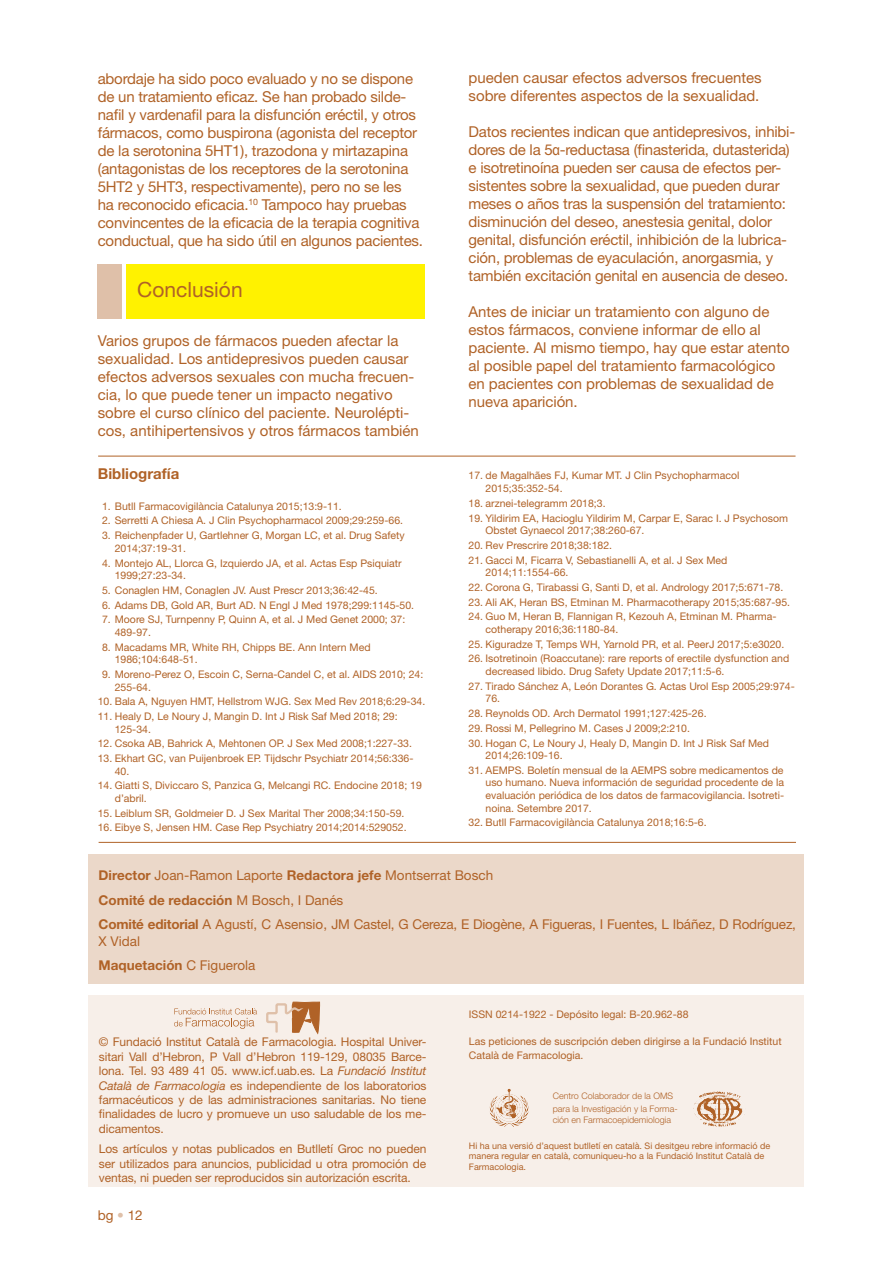
<style>
.page{position:relative;width:893px;height:1263px;background:#fff}
.page>*{position:absolute;margin:0;border:0;box-sizing:border-box;transform-origin:0 0}
.t1{font:21px "Helvetica Neue LT Std";color:#b06227}
.t2{font:15px/18px "Helvetica Neue LT Std";letter-spacing:-.015em;color:#b06227}
.t3{font:700 15px "Helvetica Neue LT Std";color:#b06227}
.t4{font:13.5px/24.8px "Helvetica Neue LT Std";letter-spacing:-.01em;color:#b06227}
.t5{font:12px/14.4px "Helvetica Neue LT Std";letter-spacing:-.01em;color:#b06227;text-align:justify}
.t6{font:10.5px/12.6px "Helvetica Neue LT Std";color:#b06227}
.t7{font:9px/10.8px "Helvetica Neue LT Std";color:#b06227}
.t8{font:300 9px/12.9px "Helvetica Neue LT Std";color:#b06227}
.s1{font-family:"Arial Narrow"}
.s2{font-weight:700}
.s3{font-style:italic}
.s4{color:#dfc0a9}
</style>
<div class="page">
<div style="left:98px;top:264px;width:24px;height:55px;background:#dfc0a9"></div>
<div style="left:126px;top:264px;width:299px;height:55px;background:#fff200"></div>
<hr style="left:99px;top:842px;width:697px;height:1px;background:#b06227">
<hr style="left:98px;top:456px;width:697px;height:1px;background:#b06227">
<div style="left:88px;top:996px;width:715px;height:191px;background:#f7efe9"></div>
<img style="left:702px;top:1091px;width:23px;height:6px">
<svg style="left:266px;top:1002px;width:54px;height:31px"></svg>
<svg style="left:174px;top:1008px;width:83px;height:21px"></svg>
<img style="left:495px;top:1089px;width:28px;height:33px">
<div style="left:88px;top:854px;width:715px;height:130px;background:#ebd8c9"></div>
<p class="t2" style="left:98px;top:69px;width:327px">abordaje ha sido poco evaluado y no se dispone de un tratamiento eficaz. Se han probado silde&shy;nafil y vardenafil para la disfunción eréctil, y otros fármacos, como buspirona (agonista del receptor de la serotonina 5HT1), trazodona y mirtazapina (antagonistas de los receptores de la serotonina 5HT2 y 5HT3, respectivamente), pero no se les<br>ha reconocido eficacia.<sup>10</sup> Tampoco hay pruebas convincentes de la eficacia de la terapia cognitiva conductual, que ha sido útil en algunos pacientes.</p>
<h1 class="t1" style="left:137px;top:277px;width:107px">Conclusión</h1>
<p class="t2" style="left:98px;top:331px;width:323px">Varios grupos de fármacos pueden afectar la sexualidad. Los antidepresivos pueden causar efectos adversos sexuales con mucha frecuen&shy;cia, lo que puede tener un impacto negativo sobre el curso clínico del paciente. Neurolépti&shy;cos, antihipertensivos y otros fármacos también</p>
<h2 class="t3" style="left:98px;top:464px;width:83px">Bibliografía</h2>
<p class="t6" style="left:102px;top:500px;width:241px">1. Butll Farmacovigilància Catalunya 2015;13:9-11.</p>
<p class="t6" style="left:102px;top:514px;width:303px">2. Serretti A Chiesa A. J Clin Psychopharmacol 2009;29:259-66.</p>
<p class="t6" style="left:115px;top:529px;width:291px;text-indent:-13px">3. Reichenpfader U, Gartlehner G, Morgan LC, et al. Drug Safety<br>2014;37:19-31.</p>
<p class="t6" style="left:115px;top:556px;width:288px;text-indent:-13px">4. Montejo AL, Llorca G, Izquierdo JA, et al. Actas Esp Psiquiatr<br>1999;27:23-34.</p>
<p class="t6" style="left:102px;top:584px;width:277px">5. Conaglen HM, Conaglen JV. Aust Prescr 2013;36:42-45.</p>
<p class="t6" style="left:102px;top:598px;width:314px">6. Adams DB, Gold AR, Burt AD. N Engl J Med 1978;299:1145-50.</p>
<p class="t6" style="left:115px;top:613px;width:292px;text-indent:-13px">7. Moore SJ, Turnpenny P, Quinn A, et al. J Med Genet 2000; 37:<br>489-97.</p>
<p class="t6" style="left:115px;top:640px;width:257px;text-indent:-13px">8. Macadams MR, White RH, Chipps BE. Ann Intern Med<br>1986;104:648-51.</p>
<p class="t6" style="left:115px;top:668px;width:310px;text-indent:-13px">9. Moreno-Perez O, Escoin C, Serna-Candel C, et al. AIDS 2010; 24:<br>255-64.</p>
<p class="t6" style="left:98px;top:695px;width:329px">10. Bala A, Nguyen HMT, Hellstrom WJG. Sex Med Rev 2018;6:29-34.</p>
<p class="t6" style="left:115px;top:710px;width:284px;text-indent:-17px">11. Healy D, Le Noury J, Mangin D. Int J Risk Saf Med 2018; 29:<br>125-34.</p>
<p class="t6" style="left:98px;top:737px;width:316px">12. Csoka AB, Bahrick A, Mehtonen OP. J Sex Med 2008;1:227-33.</p>
<p class="t6" style="left:115px;top:752px;width:300px;text-indent:-17px">13. Ekhart GC, van Puijenbroek EP. Tijdschr Psychiatr 2014;56:336-<br>40.</p>
<p class="t6" style="left:115px;top:779px;width:309px;text-indent:-17px">14. Giatti S, Diviccaro S, Panzica G, Melcangi RC. Endocine 2018; 19 d’abril.</p>
<p class="t6" style="left:98px;top:806px;width:308px">15. Leiblum SR, Goldmeier D. J Sex Marital Ther 2008;34:150-59.</p>
<p class="t6" style="left:98px;top:821px;width:310px">16. Eibye S, Jensen HM. Case Rep Psychiatry 2014;2014:529052.</p>
<h2 class="t2" style="left:469px;top:68px;width:295px">pueden causar efectos adversos frecuentes sobre diferentes aspectos de la sexualidad.</h2>
<p class="t2" style="left:469px;top:122px;width:328px">Datos recientes indican que antidepresivos, inhibi&shy;dores de la 5<span class="s1">α</span>-reductasa (finasterida, dutasterida) e isotretinoína pueden ser causa de efectos per&shy;sistentes sobre la sexualidad, que pueden durar meses o años tras la suspensión del tratamiento: disminución del deseo, anestesia genital, dolor genital, disfunción eréctil, inhibición de la lubrica&shy;ción, problemas de eyaculación, anorgasmia, y también excitación genital en ausencia de deseo.</p>
<p class="t2" style="left:469px;top:302px;width:323px">Antes de iniciar un tratamiento con alguno de estos fármacos, conviene informar de ello al paciente. Al mismo tiempo, hay que estar atento al posible papel del tratamiento farmacológico en pacientes con problemas de sexualidad de nueva aparición.</p>
<p class="t6" style="left:486px;top:469px;width:255px;text-indent:-17px">17. de Magalhães FJ, Kumar MT. J Clin Psychopharmacol<br>2015;35:352-54.</p>
<p class="t6" style="left:469px;top:497px;width:139px">18. arznei-telegramm 2018;3.</p>
<p class="t6" style="left:486px;top:511px;width:304px;text-indent:-17px">19. Yildirim EA, Hacioglu Yildirim M, Carpar E, Sarac I. J Psychosom<br>Obstet Gynaecol 2017;38:260-67.</p>
<p class="t6" style="left:469px;top:539px;width:145px">20. Rev Prescrire 2018;38:182.</p>
<p class="t6" style="left:486px;top:553px;width:243px;text-indent:-17px">21. Gacci M, Ficarra V, Sebastianelli A, et al. J Sex Med<br>2014;11:1554-66.</p>
<p class="t6" style="left:469px;top:581px;width:316px">22. Corona G, Tirabassi G, Santi D, et al. Andrology 2017;5:671-78.</p>
<p class="t6" style="left:469px;top:595px;width:323px">23. Ali AK, Heran BS, Etminan M. Pharmacotherapy 2015;35:687-95.</p>
<p class="t6" style="left:486px;top:610px;width:292px;text-indent:-17px">24. Guo M, Heran B, Flannigan R, Kezouh A, Etminan M. Pharma&shy;cotherapy 2016;36:1180-84.</p>
<p class="t6" style="left:469px;top:637px;width:317px">25. Kiguradze T, Temps WH, Yarnold PR, et al. PeerJ 2017;5:e3020.</p>
<p class="t6" style="left:486px;top:652px;width:305px;text-indent:-17px">26. Isotretinoin (Roaccutane): rare reports of erectile dysfunction and decreased libido. Drug Safety Update 2017;11:5-6.</p>
<p class="t6" style="left:486px;top:679px;width:311px;text-indent:-17px">27. Tirado Sánchez A, León Dorantes G. Actas Urol Esp 2005;29:974-<br>76.</p>
<p class="t6" style="left:469px;top:707px;width:240px">28. Reynolds OD. Arch Dermatol 1991;127:425-26.</p>
<p class="t6" style="left:469px;top:722px;width:223px">29. Rossi M, Pellegrino M. Cases J 2009;2:210.</p>
<p class="t6" style="left:486px;top:736px;width:285px;text-indent:-17px">30. Hogan C, Le Noury J, Healy D, Mangin D. Int J Risk Saf Med<br>2014;26:109-16.</p>
<p class="t6" style="left:486px;top:764px;width:300px;text-align:justify;text-indent:-17px">31. AEMPS. Boletín mensual de la AEMPS sobre medicamentos de uso humano. Nueva información de seguridad procedente de la evaluación periódica de los datos de farmacovigilancia. Isotreti&shy;noina. Setembre 2017.</p>
<p class="t6" style="left:469px;top:816px;width:240px">32. Butll Farmacovigilància Catalunya 2018;16:5-6.</p>
<p class="t4" style="left:99px;top:863px;width:699px"><span class="s2">Director</span> Joan-Ramon Laporte <span class="s2">Redactora jefe</span> Montserrat Bosch<br><span class="s2">Comité de redacción</span> M Bosch, I Danés<br><span class="s2">Comité editorial</span> A Agustí, C Asensio, JM Castel, G Cereza, E Diogène, A Figueras, I Fuentes, L Ibáñez, D Rodríguez,</p>
<p class="t4" style="left:99px;top:928px;width:158px">X Vidal<br><span class="s2">Maquetación</span> C Figuerola</p>
<p class="t5" style="left:99px;top:1035px;width:329px">© Fundació Institut Català de Farmacologia. Hospital Univer&shy;sitari Vall d’Hebron, P Vall d’Hebron 119-129, 08035 Barce&shy;lona. Tel. 93 489 41 05. www.icf.uab.es. La <span class="s3">Fundació Institut Català de Farmacologia</span> es independiente de los laboratorios farmacéuticos y de las administraciones sanitarias. No tiene finalidades de lucro y promueve un uso saludable de los me&shy;dicamentos.</p>
<p class="t5" style="left:99px;top:1141px;width:329px">Los artículos y notas publicados en Butlletí Groc no pueden ser utilizados para anuncios, publicidad u otra promoción de ventas, ni pueden ser reproducidos sin autorización escrita.</p>
<p class="t4" style="left:98px;top:1202px;width:47px">bg <span class="s4">•</span> 12</p>
<p class="t6" style="left:469px;top:1008px;width:221px">ISSN 0214-1922 - Depósito legal: B-20.962-88</p>
<p class="t6" style="left:469px;top:1034px;width:314px;line-height:14.4px">Las peticiones de suscripción deben dirigirse a la Fundació Institut<br>Català de Farmacologia.</p>
<p class="t8" style="left:553px;top:1089px;width:127px">Centro Colaborador de la OMS para la Investigación y la Forma-</p>
<p class="t8" style="left:553px;top:1113px;width:120px">ción en Farmacoepidemiologia</p>
<p class="t7" style="left:469px;top:1140px;width:303px">Hi ha una versió d’aquest butlletí en català. Si desitgeu rebre informació de manera regular en català, comuniqueu-ho a la Fundació Institut Català de<br>Farmacologia.</p>
</div>
